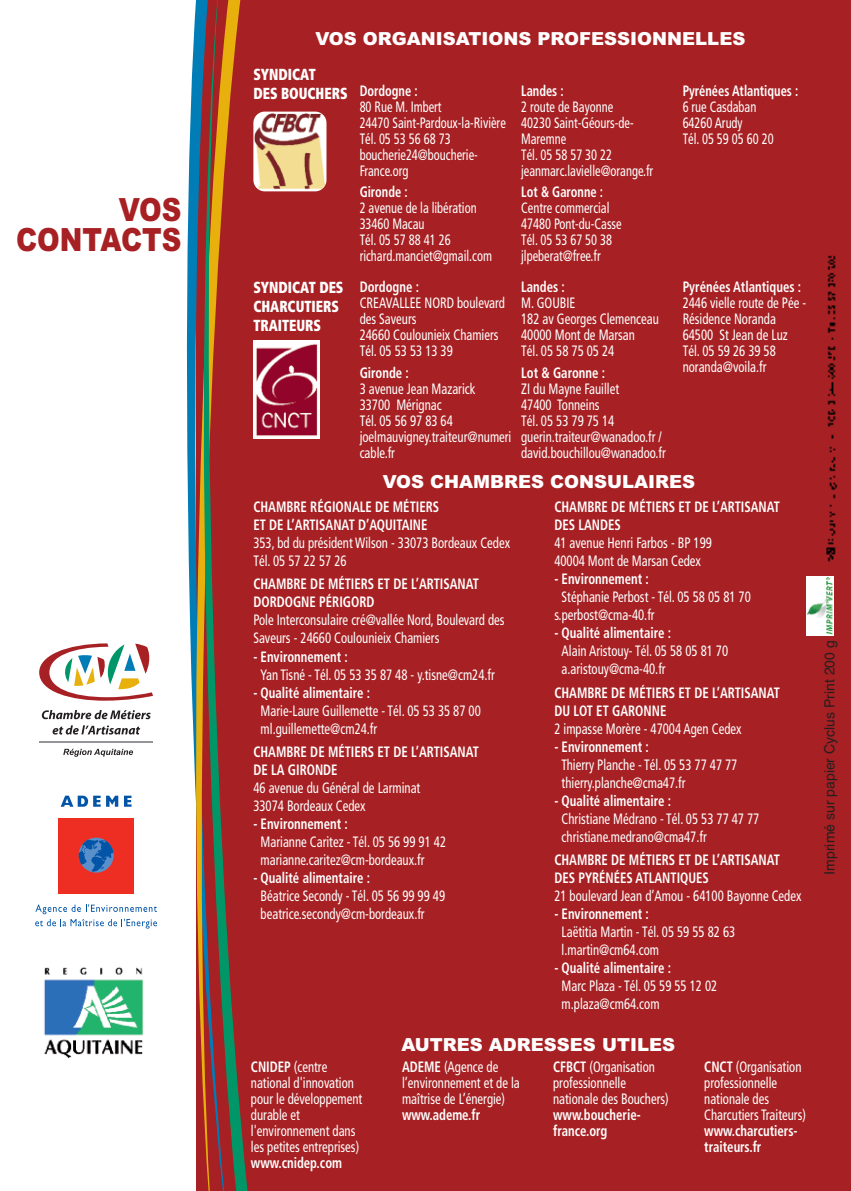
<style>
.page{position:relative;width:851px;height:1191px;background:#fff}
.page>*{position:absolute;margin:0;border:0;box-sizing:border-box;transform-origin:0 0}
.t1{font:900 32px/30px "Arial";color:#a72023;text-align:right;scale:.85 1}
.t2{font:900 18px "Arial";color:#fff}
.t3{font:900 condensed 16px/19.2px "Frutiger";color:#fff;scale:.85 1}
.t4{font:condensed 15px/16px "Frutiger";color:#fff;scale:.85 1}
.t5{font:700 condensed 15px/18px "Frutiger";color:#fff;scale:.85 1}
.t6{font:condensed 15px/16px "Frutiger";color:#fff;scale:.83 1}
.t7{font:700 condensed 15px "Frutiger";color:#fff;scale:.83 1}
.t8{font:14px "Helvetica";color:#231f20}
.s1{font-weight:700}
</style>
<div class="page">
<div style="left:196px;top:0;width:654px;height:1191px;background:#a72023"></div>
<svg style="left:186px;top:76px;width:6px;height:616px"></svg>
<svg style="left:192px;top:0;width:7px;height:977px"></svg>
<svg style="left:199px;top:0;width:65px;height:1191px"></svg>
<hr style="left:39px;top:741px;width:114px;height:2px;background:#939598">
<svg style="left:42px;top:710px;width:109px;height:9px"></svg>
<svg style="left:53px;top:725px;width:87px;height:9px"></svg>
<svg style="left:39px;top:643px;width:114px;height:57px"></svg>
<svg style="left:63px;top:748px;width:70px;height:8px"></svg>
<div style="left:58px;top:818px;width:76px;height:76px;background:#ee2e22"></div>
<svg style="left:79px;top:837px;width:35px;height:35px"></svg>
<svg style="left:61px;top:795px;width:57px;height:11px"></svg>
<svg style="left:124px;top:795px;width:7px;height:11px"></svg>
<svg style="left:35px;top:904px;width:122px;height:24px"></svg>
<img style="left:253px;top:112px;width:73px;height:79px;border-radius:11px">
<img style="left:253px;top:340px;width:66px;height:99px">
<img style="left:44px;top:967px;width:100px;height:91px">
<img style="left:826px;top:255px;width:12px;height:307px">
<img style="left:806px;top:576px;width:27px;height:59px">
<h1 class="t1" style="left:16px;top:194px;width:196px">VOS<br>CONTACTS</h1>
<p class="t2" style="left:315px;top:28px;width:431px">VOS ORGANISATIONS PROFESSIONNELLES</p>
<p class="t3" style="left:253px;top:66px;width:195px">SYNDICAT<br>DES BOUCHERS <sup>Dordogne</sup> <sup>:</sup></p>
<p class="t6" style="left:359px;top:100px;width:178px">80 Rue M. Imbert<br>24470 Saint-Pardoux-la-Rivière<br>Tél. 05 53 56 68 73 boucherie24@boucherie-<br>France.org</p>
<p class="t7" style="left:359px;top:186px;width:59px">Gironde :</p>
<p class="t6" style="left:359px;top:201px;width:161px">2 avenue de la libération<br>33460 Macau<br>Tél. 05 57 88 41 26 richard.manciet@gmail.com</p>
<p class="t3" style="left:253px;top:279px;width:107px">SYNDICAT DES<br>CHARCUTIERS<br>TRAITEURS</p>
<p class="t5" style="left:359px;top:279px;width:71px">Dordogne :</p>
<p class="t4" style="left:359px;top:296px;width:172px">CREAVALLEE NORD boulevard des Saveurs<br>24660 Coulounieix Chamiers<br>Tél. 05 53 53 13 39</p>
<p class="t5" style="left:359px;top:365px;width:59px">Gironde :</p>
<p class="t4" style="left:359px;top:382px;width:180px">3 avenue Jean Mazarick<br>33700 Mérignac<br>Tél. 05 56 97 83 64 joelmauvigney.traiteur@numeri cable.fr</p>
<p class="t7" style="left:521px;top:84px;width:53px">Landes :</p>
<p class="t6" style="left:521px;top:100px;width:161px">2 route de Bayonne<br>40230 Saint-Géours-de-<br>Maremne<br>Tél. 05 58 57 30 22 jeanmarc.lavielle@orange.fr</p>
<p class="t7" style="left:521px;top:186px;width:100px">Lot &amp; Garonne :</p>
<p class="t6" style="left:521px;top:201px;width:123px">Centre commercial<br>47480 Pont-du-Casse<br>Tél. 05 53 67 50 38 jlpeberat@free.fr</p>
<p class="t5" style="left:521px;top:279px;width:53px">Landes :</p>
<p class="t4" style="left:521px;top:296px;width:163px">M. GOUBIE<br>182 av Georges Clemenceau<br>40000 Mont de Marsan<br>Tél. 05 58 75 05 24</p>
<p class="t5" style="left:521px;top:365px;width:100px">Lot &amp; Garonne :</p>
<p class="t4" style="left:521px;top:382px;width:172px">ZI du Mayne Fauillet<br>47400 Tonneins<br>Tél. 05 53 79 75 14 guerin.traiteur@wanadoo.fr / david.bouchillou@wanadoo.fr</p>
<p class="t7" style="left:682px;top:84px;width:141px">Pyrénées Atlantiques :</p>
<p class="t6" style="left:682px;top:100px;width:111px">6 rue Casdaban<br>64260 Arudy<br>Tél. 05 59 05 60 20</p>
<p class="t5" style="left:682px;top:279px;width:141px">Pyrénées Atlantiques :</p>
<p class="t4" style="left:682px;top:296px;width:147px">2446 vielle route de Pée -<br>Résidence Noranda<br>64500 St Jean de Luz<br>Tél. 05 59 26 39 58 noranda@voila.fr</p>
<p class="t2" style="left:382px;top:471px;width:314px">VOS CHAMBRES CONSULAIRES</p>
<p class="t5" style="left:253px;top:499px;width:220px">CHAMBRE RÉGIONALE DE MÉTIERS<br>ET DE L’ARTISANAT D’AQUITAINE</p>
<p class="t4" style="left:253px;top:535px;width:303px;line-height:18px">353, bd du président Wilson - 33073 Bordeaux Cedex<br>Tél. 05 57 22 57 26</p>
<p class="t5" style="left:253px;top:576px;width:267px">CHAMBRE DE MÉTIERS ET DE L’ARTISANAT<br>DORDOGNE PÉRIGORD</p>
<p class="t4" style="left:253px;top:612px;width:297px;line-height:18px">Pole Interconsulaire cré@vallée Nord, Boulevard des<br>Saveurs - 24660 Coulounieix Chamiers</p>
<p class="t5" style="left:253px;top:648px;width:113px">- Environnement :</p>
<p class="t4" style="left:260px;top:667px;width:277px">Yan Tisné - Tél. 05 53 35 87 48 - y.tisne@cm24.fr</p>
<p class="t5" style="left:253px;top:684px;width:139px">- Qualité alimentaire :</p>
<p class="t4" style="left:260px;top:702px;width:260px;line-height:18px">Marie-Laure Guillemette - Tél. 05 53 35 87 00 ml.guillemette@cm24.fr</p>
<p class="t5" style="left:253px;top:744px;width:267px">CHAMBRE DE MÉTIERS ET DE L’ARTISANAT<br>DE LA GIRONDE</p>
<p class="t4" style="left:253px;top:780px;width:198px;line-height:18px">46 avenue du Général de Larminat<br>33074 Bordeaux Cedex</p>
<p class="t5" style="left:253px;top:816px;width:113px">- Environnement :</p>
<p class="t4" style="left:260px;top:834px;width:220px;line-height:18px">Marianne Caritez - Tél. 05 56 99 91 42 marianne.caritez@cm-bordeaux.fr</p>
<p class="t5" style="left:253px;top:870px;width:139px">- Qualité alimentaire :</p>
<p class="t4" style="left:260px;top:888px;width:218px;line-height:18px">Béatrice Secondy - Tél. 05 56 99 99 49 beatrice.secondy@cm-bordeaux.fr</p>
<p class="t5" style="left:554px;top:499px;width:267px">CHAMBRE DE MÉTIERS ET DE L’ARTISANAT<br>DES LANDES</p>
<p class="t4" style="left:554px;top:535px;width:187px;line-height:18px">41 avenue Henri Farbos - BP 199<br>40004 Mont de Marsan Cedex</p>
<p class="t5" style="left:554px;top:571px;width:113px">- Environnement :</p>
<p class="t4" style="left:554px;top:589px;width:232px;line-height:18px;text-indent:7px">Stéphanie Perbost - Tél. 05 58 05 81 70 s.perbost@cma-40.fr</p>
<p class="t5" style="left:554px;top:625px;width:139px">- Qualité alimentaire :</p>
<p class="t4" style="left:561px;top:643px;width:197px;line-height:18px">Alain Aristouy- Tél. 05 58 05 81 70 a.aristouy@cma-40.fr</p>
<p class="t5" style="left:554px;top:684px;width:267px">CHAMBRE DE MÉTIERS ET DE L’ARTISANAT<br>DU LOT ET GARONNE</p>
<p class="t4" style="left:554px;top:721px;width:222px">2 impasse Morère - 47004 Agen Cedex</p>
<p class="t5" style="left:554px;top:738px;width:113px">- Environnement :</p>
<p class="t4" style="left:561px;top:756px;width:208px;line-height:18px">Thierry Planche - Tél. 05 53 77 47 77 thierry.planche@cma47.fr</p>
<p class="t5" style="left:554px;top:792px;width:139px">- Qualité alimentaire :</p>
<p class="t4" style="left:561px;top:810px;width:234px;line-height:18px">Christiane Médrano - Tél. 05 53 77 47 77 christiane.medrano@cma47.fr</p>
<p class="t5" style="left:554px;top:852px;width:267px">CHAMBRE DE MÉTIERS ET DE L’ARTISANAT<br>DES PYRÉNÉES ATLANTIQUES</p>
<p class="t4" style="left:554px;top:889px;width:292px">21 boulevard Jean d’Amou - 64100 Bayonne Cedex</p>
<p class="t5" style="left:554px;top:906px;width:113px">- Environnement :</p>
<p class="t4" style="left:561px;top:924px;width:206px;line-height:18px">Laëtitia Martin - Tél. 05 59 55 82 63 l.martin@cm64.com</p>
<p class="t5" style="left:554px;top:960px;width:139px">- Qualité alimentaire :</p>
<p class="t4" style="left:561px;top:978px;width:185px;line-height:18px">Marc Plaza - Tél. 05 59 55 12 02 m.plaza@cm64.com</p>
<p class="t4" style="left:251px;top:1060px;width:132px"><span class="s1">CNIDEP</span> (centre national d'innovation pour le développement durable et l'environnement dans les petites entreprises)</p>
<p class="t5" style="left:251px;top:1155px;width:109px">www.cnidep.com</p>
<p class="t2" style="left:401px;top:1034px;width:275px">AUTRES ADRESSES UTILES</p>
<p class="t4" style="left:402px;top:1060px;width:140px"><span class="s1">ADEME</span> (Agence de l’environnement et de la maîtrise de L’énergie)</p>
<p class="t5" style="left:402px;top:1107px;width:93px">www.ademe.fr</p>
<p class="t4" style="left:553px;top:1060px;width:137px"><span class="s1">CFBCT</span> (Organisation professionnelle nationale des Bouchers)</p>
<p class="t5" style="left:553px;top:1108px;width:105px;line-height:16px">www.boucherie&shy;france.org</p>
<p class="t4" style="left:704px;top:1060px;width:121px"><span class="s1">CNCT</span> (Organisation professionnelle nationale des<br>Charcutiers Traiteurs)</p>
<p class="t5" style="left:704px;top:1124px;width:111px;line-height:16px">www.charcutiers&shy;traiteurs.fr</p>
<p class="t8" style="left:821px;top:874px;width:236px;rotate:-90deg">Imprimé sur papier Cyclus Print 200 g</p>
</div>
